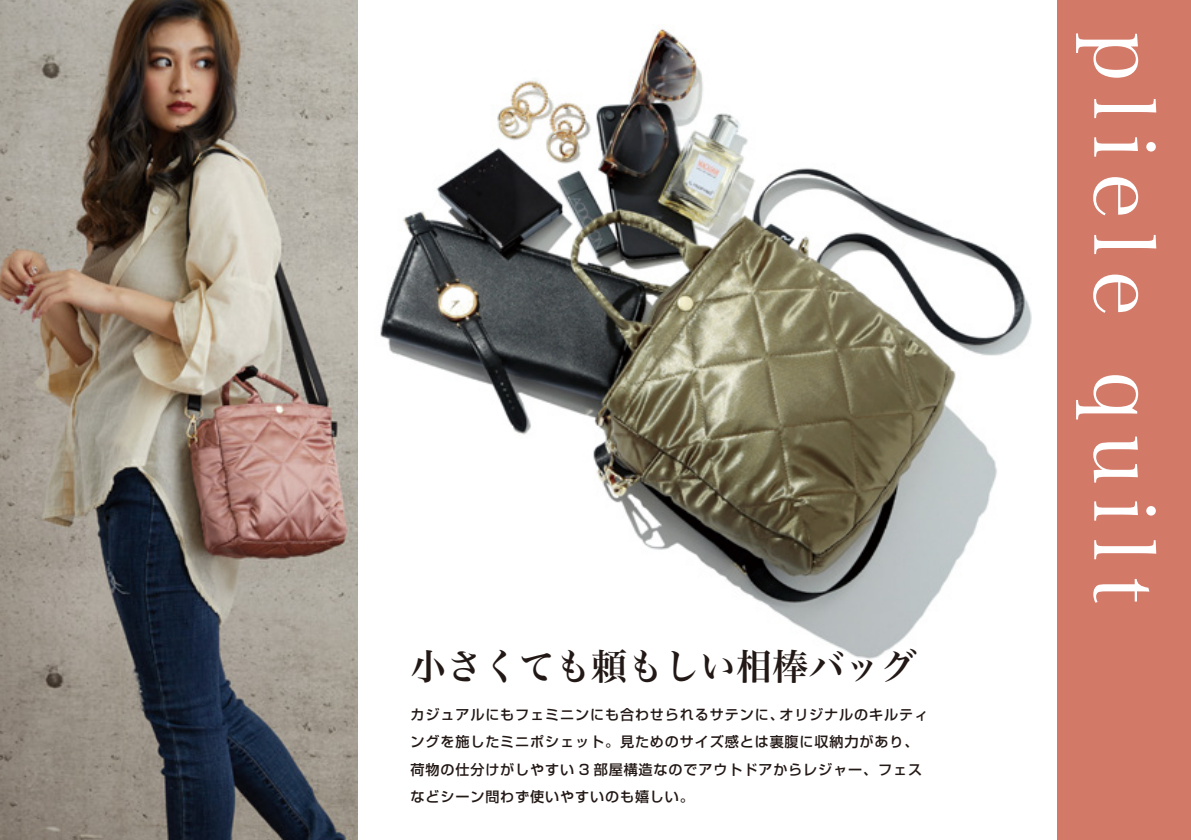
<style>
.page{position:relative;width:1191px;height:840px;background:#fff}
.page>*{position:absolute;margin:0;border:0;box-sizing:border-box;transform-origin:0 0}
.t1{font:84.6px "Hira Min Pro W3";letter-spacing:.16em;color:#fff}
.t2{font:36px "Hira Min Pro W6";letter-spacing:.02em;color:#221815}
.t3{font:500 14.2px/27.2px "Shin Go Pro";letter-spacing:.06em;color:#221815}
</style>
<div class="page">
<div style="left:1057px;top:0;width:134px;height:839px;background:#d37968"></div>
<img style="left:380px;top:29px;width:652px;height:630px">
<img style="left:0;top:0;width:358px;height:839px">
<h2 class="t2" style="left:411px;top:634px;width:507px">小さくても頼もしい相棒バッグ</h2>
<p class="t3" style="left:410px;top:699px;width:519px">カジュアルにもフェミニンにも合わせられるサテンに、オリジナルのキルティングを施したミニポシェット。見ためのサイズ感とは裏腹に収納力があり、荷物の仕分けがしやすい 3 部屋構造なのでアウトドアからレジャー、フェスなどシーン問わず使いやすいのも嬉しい。</p>
<h1 class="t1" style="left:1195px;top:32px;width:573px;rotate:90deg">pliele quilt</h1>
</div>
